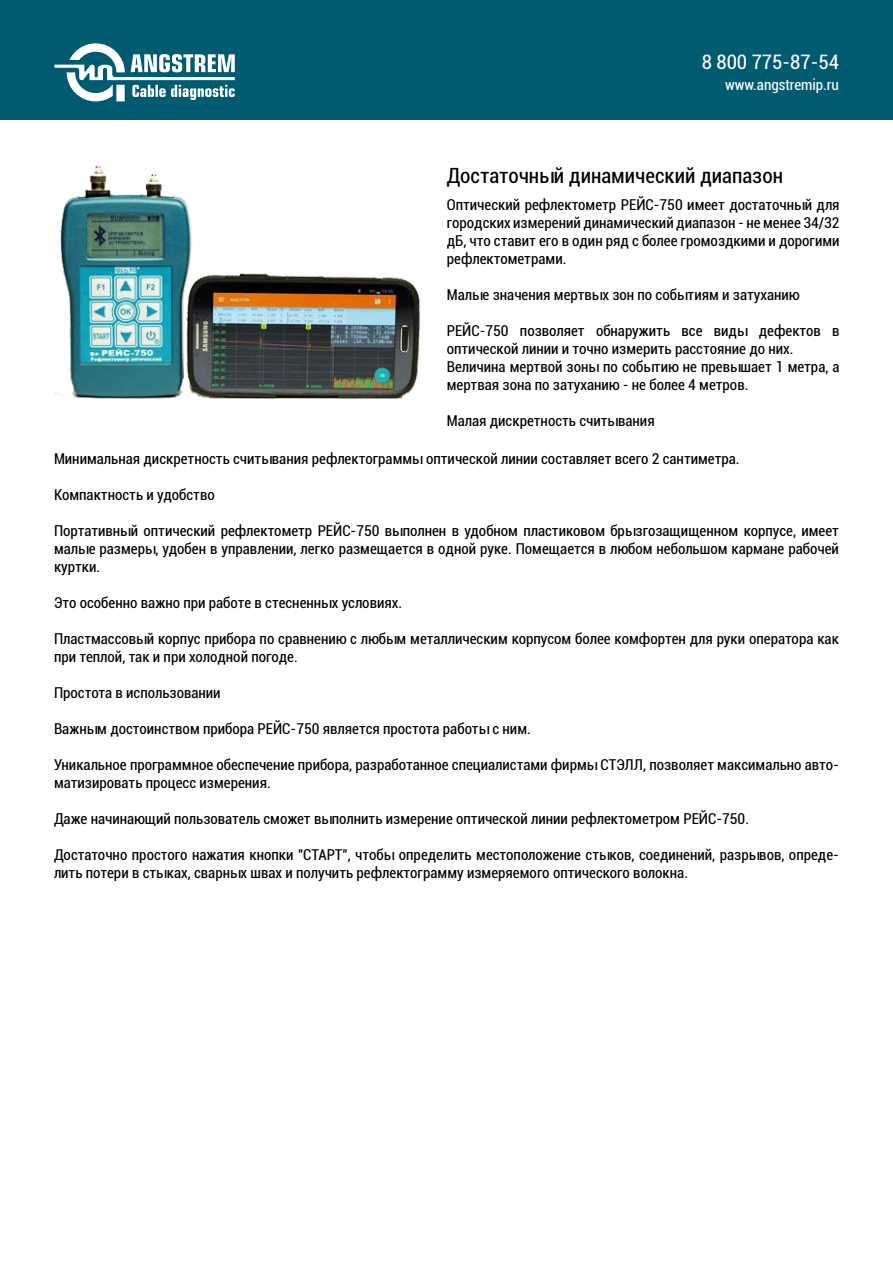
<style>
.page{position:relative;width:893px;height:1263px;background:#fff}
.page>*{position:absolute;margin:0;border:0;box-sizing:border-box;transform-origin:0 0}
.t1{font:condensed 21px "Roboto";color:#000}
.t2{font:condensed 19.95px "Roboto";color:#fff}
.t3{font:condensed 15px/18px "Roboto";color:#000}
.t4{font:condensed 15px "Roboto";color:#fff}
</style>
<div class="page">
<div style="left:0;top:0;width:893px;height:119px;background:#005b71"></div>
<svg style="left:54px;top:43px;width:181px;height:58px"></svg>
<img style="left:55px;top:165px;width:366px;height:235px">
<h2 class="t2" style="left:702px;top:48px;width:139px">8 800 775-87-54</h2>
<p class="t4" style="left:725px;top:74px;width:115px">www.angstremip.ru</p>
<h1 class="t1" style="left:447px;top:161px;width:338px">Достаточный динамический диапазон</h1>
<p class="t3" style="left:447px;top:195px;width:394px;text-align:justify">Оптический рефлектометр РЕЙС-750 имеет достаточный для городских измерений динамический диапазон - не менее 34/32 дБ, что ставит его в один ряд с более громоздкими и дорогими рефлектометрами.</p>
<p class="t3" style="left:447px;top:285px;width:354px">Малые значения мертвых зон по событиям и затуханию</p>
<p class="t3" style="left:447px;top:321px;width:394px">РЕЙС-750 позволяет обнаружить все виды дефектов в оптической линии и точно измерить расстояние до них.<br>Величина мертвой зоны по событию не превышает 1 метра, а мертвая зона по затуханию - не более 4 метров.</p>
<p class="t3" style="left:447px;top:411px;width:209px">Малая дискретность считывания</p>
<p class="t3" style="left:54px;top:449px;width:687px">Минимальная дискретность считывания рефлектограммы оптической линии составляет всего 2 сантиметра.</p>
<p class="t3" style="left:54px;top:485px;width:162px">Компактность и удобство</p>
<p class="t3" style="left:54px;top:521px;width:786px;text-align:justify">Портативный оптический рефлектометр РЕЙС-750 выполнен в удобном пластиковом брызгозащищенном корпусе, имеет малые размеры, удобен в управлении, легко размещается в одной руке. Помещается в любом небольшом кармане рабочей куртки.</p>
<p class="t3" style="left:54px;top:593px;width:350px">Это особенно важно при работе в стесненных условиях.</p>
<p class="t3" style="left:54px;top:629px;width:786px">Пластмассовый корпус прибора по сравнению с любым металлическим корпусом более комфортен для руки оператора как при теплой, так и при холодной погоде.</p>
<p class="t3" style="left:54px;top:683px;width:168px">Простота в использовании</p>
<p class="t3" style="left:54px;top:719px;width:478px">Важным достоинством прибора РЕЙС-750 является простота работы с ним.</p>
<p class="t3" style="left:54px;top:755px;width:786px">Уникальное программное обеспечение прибора, разработанное специалистами фирмы СТЭЛЛ, позволяет максимально авто&shy;матизировать процесс измерения.</p>
<p class="t3" style="left:54px;top:809px;width:696px">Даже начинающий пользователь сможет выполнить измерение оптической линии рефлектометром РЕЙС-750.</p>
<p class="t3" style="left:54px;top:845px;width:786px">Достаточно простого нажатия кнопки "СТАРТ", чтобы определить местоположение стыков, соединений, разрывов, опреде&shy;лить потери в стыках, сварных швах и получить рефлектограмму измеряемого оптического волокна.</p>
</div>
